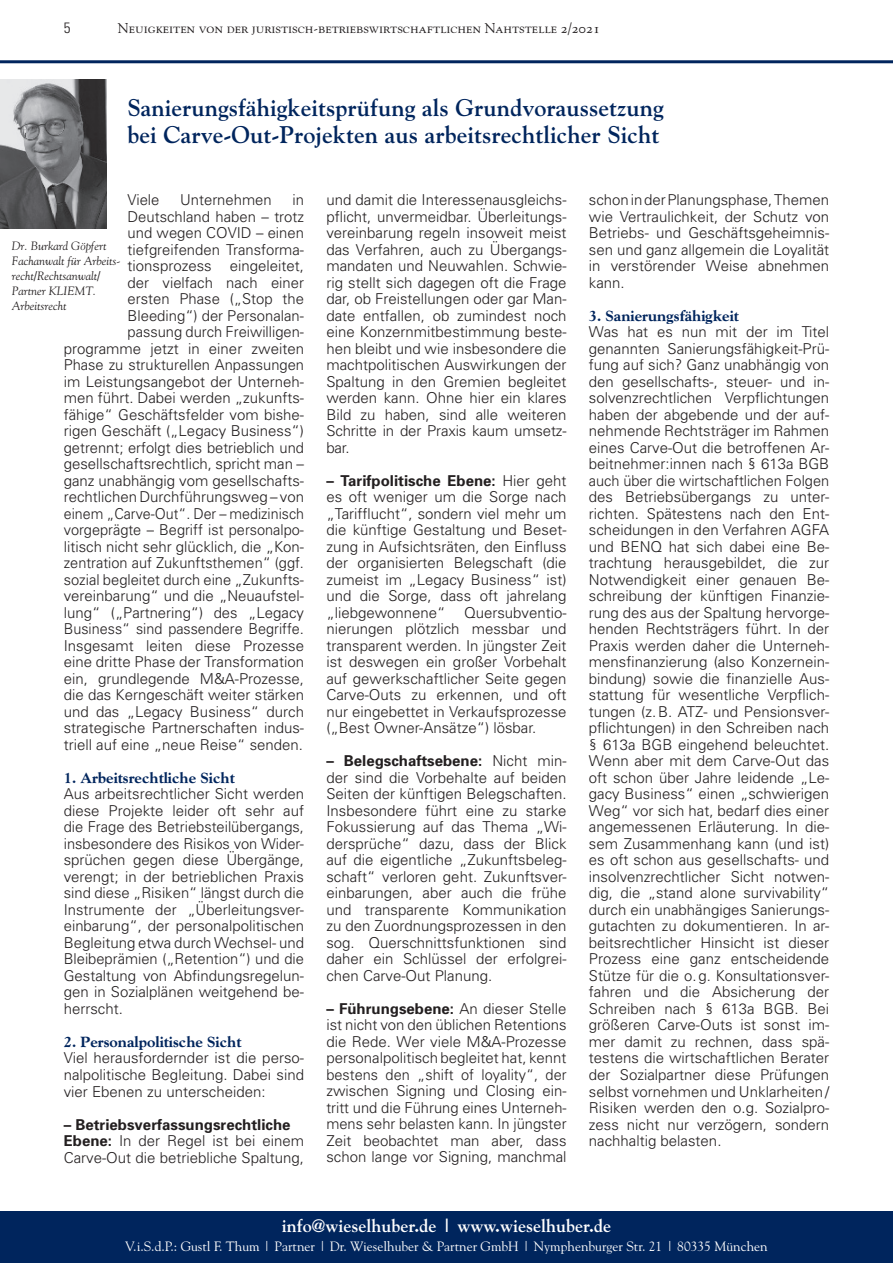
<style>
.page{position:relative;width:893px;height:1263px;background:#fff}
.page>*{position:absolute;margin:0;border:0;box-sizing:border-box;transform-origin:0 0}
.t1{font:700 24px/27px "Goudy";color:#00255d}
.t2{font:700 18px "Goudy";color:#fff}
.t3{font:300 15px/16.5px "Univers";color:#231f20;text-align:justify}
.t4{font:800 15px "Goudy";color:#00255d}
.t5{font:300 condensed 15px "Univers";color:#231f20}
.t6{font:14.25px "Goudy SC";color:#231f20}
.t7{font:13.5px "Goudy";color:#fff}
.t8{font:italic 12px/15px "Goudy";color:#231f20}
.s1{font-weight:700}
</style>
<div class="page">
<div style="left:0;top:1212px;width:893px;height:51px;background:#00255d"></div>
<hr style="left:0;top:60px;width:893px;height:3px;background:#00255d">
<img style="left:0;top:80px;width:106px;height:148px">
<p class="t5" style="left:64px;top:19px;width:8px">5</p>
<p class="t6" style="left:118px;top:20px;width:484px">Neuigkeiten von der juristisch-betriebswirtschaftlichen Nahtstelle 2/2021</p>
<h1 class="t1" style="left:128px;top:94px;width:538px">Sanierungsfähigkeitsprüfung als Grundvoraussetzung bei Carve-Out-Projekten aus arbeitsrechtlicher Sicht</h1>
<p class="t3" style="left:64px;top:192px;width:242px;text-align:right">in<br>Deutschland haben – trotz<br>und wegen COVID – einen tiefgreifenden Transforma&shy;tionsprozess eingeleitet,<br>der vielfach nach einer<br>ersten Phase („Stop the Bleeding“) der Personalan-<br>passung durch Freiwilligen&shy;programme jetzt in einer zweiten Phase zu strukturellen Anpassungen im Leistungsangebot der Unterneh&shy;men führt. Dabei werden „zukunfts&shy;fähige“ Geschäftsfelder vom bishe&shy;rigen Geschäft („Legacy Business“) getrennt; erfolgt dies betrieblich und gesellschaftsrechtlich, spricht man – ganz unabhängig vom gesellschafts&shy;rechtlichen Durchführungsweg – von einem „Carve-Out“. Der – medizinisch vorgeprägte – Begriff ist personalpo&shy;litisch nicht sehr glücklich, die „Kon&shy;zentration auf Zukunftsthemen“ (ggf. sozial begleitet durch eine „Zukunfts&shy;vereinbarung“ und die „Neuaufstel&shy;lung“ („Partnering“) des „Legacy Business“ sind passendere Begriffe.<br>Insgesamt leiten diese Prozesse eine dritte Phase der Transformation ein, grundlegende M&amp;A-Prozesse, die das Kerngeschäft weiter stärken und das „Legacy Business“ durch strategische Partnerschaften indus&shy;triell auf eine „neue Reise“ senden.</p>
<p class="t4" style="left:64px;top:769px;width:172px">1. Arbeitsrechtliche Sicht</p>
<p class="t3" style="left:64px;top:786px;width:242px">Aus arbeitsrechtlicher Sicht werden diese Projekte leider oft sehr auf die Frage des Betriebsteilübergangs, insbesondere des Risikos von Wider&shy;sprüchen gegen diese Übergänge, verengt; in der betrieblichen Praxis sind diese „Risiken“ längst durch die Instrumente der „Überleitungsver&shy;einbarung“, der personalpolitischen Begleitung etwa durch Wechsel- und Bleibeprämien („Retention“) und die Gestaltung von Abfindungsregelun&shy;gen in Sozialplänen weitgehend be&shy;herrscht.</p>
<p class="t4" style="left:64px;top:1033px;width:179px">2. Personalpolitische Sicht</p>
<p class="t3" style="left:64px;top:1050px;width:242px">Viel herausfordernder ist die perso&shy;nalpolitische Begleitung. Dabei sind vier Ebenen zu unterscheiden:</p>
<p class="t3" style="left:64px;top:1116px;width:242px;text-align:left"><span class="s1">– Betriebsverfassungsrechtliche<br>Ebene:</span> In der Regel ist bei einem<br>Carve-Out die betriebliche Spaltung,</p>
<p class="t3" style="left:128px;top:192px;width:33px">Viele</p>
<p class="t3" style="left:180px;top:192px;width:93px">Unternehmen</p>
<p class="t8" style="left:12px;top:238px;width:110px">Dr. Burkard Göpfert<br>Fachanwalt für Arbeits&shy;recht/Rechtsanwalt/<br>Partner KLIEMT.<br>Arbeitsrecht</p>
<p class="t3" style="left:326px;top:192px;width:242px">und damit die Interessenausgleichs&shy;pflicht, unvermeidbar. Überleitungs&shy;vereinbarung regeln insoweit meist das Verfahren, auch zu Übergangs&shy;mandaten und Neuwahlen. Schwie&shy;rig stellt sich dagegen oft die Frage dar, ob Freistellungen oder gar Man&shy;date entfallen, ob zumindest noch eine Konzernmitbestimmung beste&shy;hen bleibt und wie insbesondere die machtpolitischen Auswirkungen der Spaltung in den Gremien begleitet werden kann. Ohne hier ein klares Bild zu haben, sind alle weiteren Schritte in der Praxis kaum umsetz&shy;bar.</p>
<p class="t3" style="left:326px;top:472px;width:242px"><span class="s1">– Tarifpolitische Ebene:</span> Hier geht es oft weniger um die Sorge nach „Tarifflucht“, sondern viel mehr um die künftige Gestaltung und Beset&shy;zung in Aufsichtsräten, den Einfluss der organisierten Belegschaft (die zumeist im „Legacy Business“ ist) und die Sorge, dass oft jahrelang „liebgewonnene“ Quersubventio&shy;nierungen plötzlich messbar und transparent werden. In jüngster Zeit ist deswegen ein großer Vorbehalt auf gewerkschaftlicher Seite gegen Carve-Outs zu erkennen, und oft nur eingebettet in Verkaufsprozesse („Best Owner-Ansätze“) lösbar.</p>
<p class="t3" style="left:326px;top:753px;width:242px"><span class="s1">– Belegschaftsebene:</span> Nicht min&shy;der sind die Vorbehalte auf beiden Seiten der künftigen Belegschaften.<br>Insbesondere führt eine zu starke Fokussierung auf das Thema „Wi&shy;dersprüche“ dazu, dass der Blick auf die eigentliche „Zukunftsbeleg&shy;schaft“ verloren geht. Zukunftsver&shy;einbarungen, aber auch die frühe und transparente Kommunikation zu den Zuordnungsprozessen in den sog. Querschnittsfunktionen sind daher ein Schlüssel der erfolgrei&shy;chen Carve-Out Planung.</p>
<p class="t3" style="left:326px;top:1000px;width:242px"><span class="s1">– Führungsebene:</span> An dieser Stelle ist nicht von den üblichen Retentions die Rede. Wer viele M&amp;A-Prozesse personalpolitisch begleitet hat, kennt bestens den „shift of loyality“, der zwischen Signing und Closing ein&shy;tritt und die Führung eines Unterneh&shy;mens sehr belasten kann. In jüngster Zeit beobachtet man aber, dass schon lange vor Signing, manchmal</p>
<p class="t3" style="left:589px;top:192px;width:242px">schon in der Planungsphase, Themen wie Vertraulichkeit, der Schutz von Betriebs- und Geschäftsgeheimnis&shy;sen und ganz allgemein die Loyalität in verstörender Weise abnehmen kann.</p>
<p class="t4" style="left:589px;top:307px;width:152px">3. Sanierungsfähigkeit</p>
<p class="t3" style="left:589px;top:324px;width:242px">Was hat es nun mit der im Titel genannten Sanierungsfähigkeit-Prü&shy;fung auf sich? Ganz unabhängig von den gesellschafts-, steuer- und in&shy;solvenzrechtlichen Verpflichtungen haben der abgebende und der auf&shy;nehmende Rechtsträger im Rahmen eines Carve-Out die betroffenen Ar&shy;beitnehmer:innen nach § 613a BGB auch über die wirtschaftlichen Folgen des Betriebsübergangs zu unter&shy;richten. Spätestens nach den Ent&shy;scheidungen in den Verfahren AGFA und BENQ hat sich dabei eine Be&shy;trachtung herausgebildet, die zur Notwendigkeit einer genauen Be&shy;schreibung der künftigen Finanzie&shy;rung des aus der Spaltung hervorge&shy;henden Rechtsträgers führt. In der Praxis werden daher die Unterneh&shy;mensfinanzierung (also Konzernein&shy;bindung) sowie die finanzielle Aus&shy;stattung für wesentliche Verpflich&shy;tungen (z.B. ATZ- und Pensionsver&shy;pflichtungen) in den Schreiben nach § 613a BGB eingehend beleuchtet.<br>Wenn aber mit dem Carve-Out das oft schon über Jahre leidende „Le&shy;gacy Business“ einen „schwierigen Weg“ vor sich hat, bedarf dies einer angemessenen Erläuterung. In die&shy;sem Zusammenhang kann (und ist) es oft schon aus gesellschafts- und insolvenzrechtlicher Sicht notwen&shy;dig, die „stand alone survivability“ durch ein unabhängiges Sanierungs&shy;gutachten zu dokumentieren. In ar&shy;beitsrechtlicher Hinsicht ist dieser Prozess eine ganz entscheidende Stütze für die o.g. Konsultationsver&shy;fahren und die Absicherung der Schreiben nach § 613a BGB. Bei größeren Carve-Outs ist sonst im&shy;mer damit zu rechnen, dass spä&shy;testens die wirtschaftlichen Berater der Sozialpartner diese Prüfungen selbst vornehmen und Unklarheiten/ Risiken werden den o.g. Sozialpro&shy;zess nicht nur verzögern, sondern nachhaltig belasten.</p>
<p class="t2" style="left:282px;top:1214px;width:331px">info@wieselhuber.de | www.wieselhuber.de</p>
<p class="t7" style="left:125px;top:1238px;width:644px">V.i.S.d.P.: Gustl F. Thum | Partner | Dr. Wieselhuber &amp; Partner GmbH | Nymphenburger Str. 21 | 80335 München</p>
</div>
